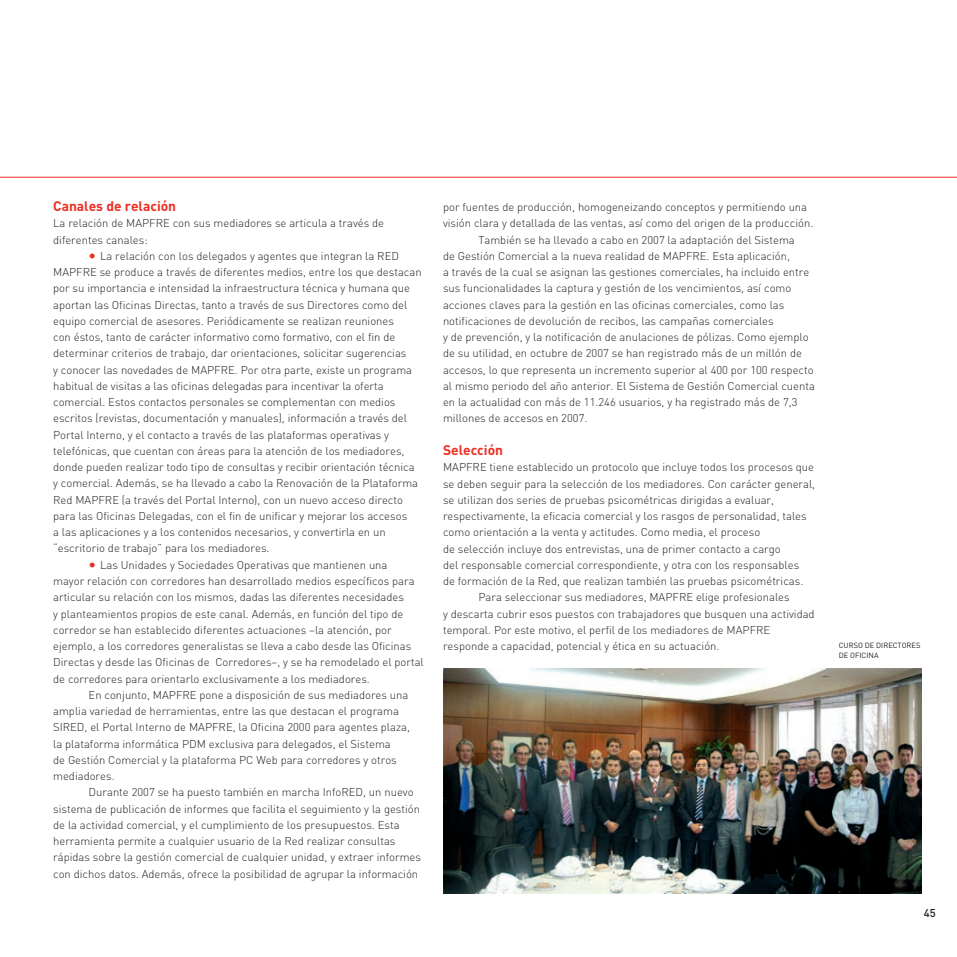
<style>
.page{position:relative;width:957px;height:957px;background:#fff}
.page>*{position:absolute;margin:0;border:0;box-sizing:border-box;transform-origin:0 0}
.t1{font:700 13.75px "DIN";color:#ee2e22}
.t2{font:300 11.25px/16.2px "DIN";color:#231f20}
.t3{font:500 11.25px "DIN";color:#231f20}
.t4{font:7.5px/10px "DIN";color:#231f20}
.s1{font-weight:500;font-size:15px;color:#ee2e22}
</style>
<div class="page">
<hr style="left:0;top:177px;width:957px;height:1px;background:#ee2e22">
<img style="left:443px;top:669px;width:478px;height:224px">
<p class="t1" style="left:53px;top:197px;width:124px">Canales de relación</p>
<p class="t2" style="left:53px;top:215px;width:332px">La relación de MAPFRE con sus mediadores se articula a través de diferentes canales:</p>
<p class="t2" style="left:53px;top:248px;width:370px;text-indent:35px"><span class="s1">•</span> La relación con los delegados y agentes que integran la RED MAPFRE se produce a través de diferentes medios, entre los que destacan por su importancia e intensidad la infraestructura técnica y humana que aportan las Oficinas Directas, tanto a través de sus Directores como del equipo comercial de asesores. Periódicamente se realizan reuniones<br>con éstos, tanto de carácter informativo como formativo, con el fin de determinar criterios de trabajo, dar orientaciones, solicitar sugerencias<br>y conocer las novedades de MAPFRE. Por otra parte, existe un programa habitual de visitas a las oficinas delegadas para incentivar la oferta comercial. Estos contactos personales se complementan con medios escritos (revistas, documentación y manuales), información a través del Portal Interno, y el contacto a través de las plataformas operativas y telefónicas, que cuentan con áreas para la atención de los mediadores, donde pueden realizar todo tipo de consultas y recibir orientación técnica y comercial. Además, se ha llevado a cabo la Renovación de la Plataforma Red MAPFRE (a través del Portal Interno), con un nuevo acceso directo para las Oficinas Delegadas, con el fin de unificar y mejorar los accesos<br>a las aplicaciones y a los contenidos necesarios, y convertirla en un “escritorio de trabajo” para los mediadores.</p>
<p class="t2" style="left:53px;top:556px;width:372px;text-indent:35px"><span class="s1">•</span> Las Unidades y Sociedades Operativas que mantienen una<br>mayor relación con corredores han desarrollado medios específicos para articular su relación con los mismos, dadas las diferentes necesidades<br>y planteamientos propios de este canal. Además, en función del tipo de corredor se han establecido diferentes actuaciones –la atención, por ejemplo, a los corredores generalistas se lleva a cabo desde las Oficinas Directas y desde las Oficinas de Corredores–, y se ha remodelado el portal de corredores para orientarlo exclusivamente a los mediadores.</p>
<p class="t2" style="left:53px;top:686px;width:358px;text-indent:35px">En conjunto, MAPFRE pone a disposición de sus mediadores una amplia variedad de herramientas, entre las que destacan el programa SIRED, el Portal Interno de MAPFRE, la Oficina 2000 para agentes plaza, la plataforma informática PDM exclusiva para delegados, el Sistema<br>de Gestión Comercial y la plataforma PC Web para corredores y otros mediadores.</p>
<p class="t2" style="left:53px;top:784px;width:369px;text-indent:35px">Durante 2007 se ha puesto también en marcha InfoRED, un nuevo sistema de publicación de informes que facilita el seguimiento y la gestión de la actividad comercial, y el cumplimiento de los presupuestos. Esta herramienta permite a cualquier usuario de la Red realizar consultas rápidas sobre la gestión comercial de cualquier unidad, y extraer informes con dichos datos. Además, ofrece la posibilidad de agrupar la información</p>
<p class="t2" style="left:443px;top:199px;width:366px">por fuentes de producción, homogeneizando conceptos y permitiendo una</p>
<p class="t2" style="left:443px;top:215px;width:372px">visión clara y detallada de las ventas, así como del origen de la producción.</p>
<p class="t2" style="left:478px;top:231px;width:318px">También se ha llevado a cabo en 2007 la adaptación del Sistema</p>
<p class="t2" style="left:443px;top:247px;width:348px">de Gestión Comercial a la nueva realidad de MAPFRE. Esta aplicación,</p>
<p class="t2" style="left:443px;top:264px;width:368px">a través de la cual se asignan las gestiones comerciales, ha incluido entre</p>
<p class="t2" style="left:443px;top:280px;width:350px">sus funcionalidades la captura y gestión de los vencimientos, así como</p>
<p class="t2" style="left:443px;top:296px;width:343px">acciones claves para la gestión en las oficinas comerciales, como las</p>
<p class="t2" style="left:443px;top:312px;width:332px">notificaciones de devolución de recibos, las campañas comerciales</p>
<p class="t2" style="left:443px;top:329px;width:367px">y de prevención, y la notificación de anulaciones de pólizas. Como ejemplo</p>
<p class="t2" style="left:443px;top:345px;width:360px">de su utilidad, en octubre de 2007 se han registrado más de un millón de</p>
<p class="t2" style="left:443px;top:361px;width:372px">accesos, lo que representa un incremento superior al 400 por 100 respecto</p>
<p class="t2" style="left:443px;top:377px;width:373px">al mismo periodo del año anterior. El Sistema de Gestión Comercial cuenta</p>
<p class="t2" style="left:443px;top:394px;width:356px">en la actualidad con más de 11.246 usuarios, y ha registrado más de 7,3</p>
<p class="t2" style="left:443px;top:410px;width:146px">millones de accesos en 2007.</p>
<p class="t1" style="left:443px;top:441px;width:61px">Selección</p>
<p class="t2" style="left:443px;top:459px;width:372px">MAPFRE tiene establecido un protocolo que incluye todos los procesos que</p>
<p class="t2" style="left:443px;top:475px;width:374px">se deben seguir para la selección de los mediadores. Con carácter general,</p>
<p class="t2" style="left:443px;top:491px;width:332px">se utilizan dos series de pruebas psicométricas dirigidas a evaluar,</p>
<p class="t2" style="left:443px;top:508px;width:365px">respectivamente, la eficacia comercial y los rasgos de personalidad, tales</p>
<p class="t2" style="left:443px;top:524px;width:319px">como orientación a la venta y actitudes. Como media, el proceso</p>
<p class="t2" style="left:443px;top:540px;width:339px">de selección incluye dos entrevistas, una de primer contacto a cargo</p>
<p class="t2" style="left:443px;top:556px;width:358px">del responsable comercial correspondiente, y otra con los responsables</p>
<p class="t2" style="left:443px;top:573px;width:362px">de formación de la Red, que realizan también las pruebas psicométricas.</p>
<p class="t2" style="left:478px;top:589px;width:313px">Para seleccionar sus mediadores, MAPFRE elige profesionales</p>
<p class="t2" style="left:443px;top:605px;width:373px">y descarta cubrir esos puestos con trabajadores que busquen una actividad</p>
<p class="t2" style="left:443px;top:621px;width:329px">temporal. Por este motivo, el perfil de los mediadores de MAPFRE</p>
<p class="t2" style="left:443px;top:638px;width:278px">responde a capacidad, potencial y ética en su actuación.</p>
<p class="t4" style="left:839px;top:640px;width:83px">CURSO DE DIRECTORES<br>DE OFICINA</p>
<p class="t3" style="left:923px;top:906px;width:13px">45</p>
</div>
